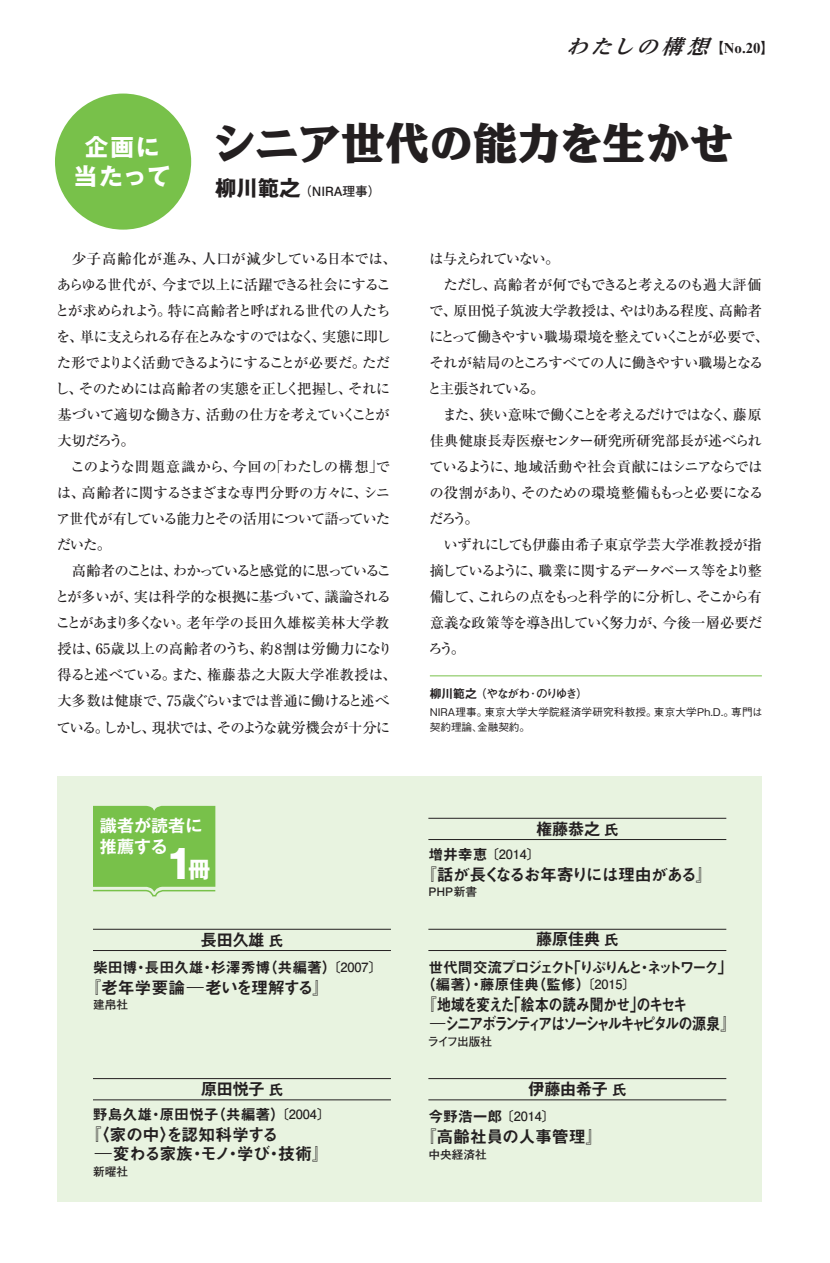
<style>
.page{position:relative;width:830px;height:1263px;background:#fff}
.page>*{position:absolute;margin:0;border:0;box-sizing:border-box;transform-origin:0 0}
.t1{font:44.7px "Ro NOW Std MU";letter-spacing:-.025em;color:#231f20}
.t2{font:700 39.3px "Gothic MB101 Pr 5";color:#fff}
.t3{font:700 23.4px/28.7px "Gothic MB101 Pr 5";letter-spacing:.1em;color:#fff;text-align:center}
.t4{font:italic 700 19.95px "Reim Ytwz Pr 6 N";color:#231f20;scale:1.06 1}
.t5{font:16.95px/19.2px "Midashi Go Pr 5 MB31";letter-spacing:-.13em;color:#231f20}
.t6{font:16.95px/19.2px "Midashi Go Pr 5 MB31";letter-spacing:-.035em;color:#231f20}
.t7{font:16.95px "Midashi Go Pr 5 MB31";letter-spacing:-.075em;color:#231f20}
.t8{font:16.95px "Midashi Go Pr 5 MB31";letter-spacing:-.03em;color:#231f20}
.t9{font:16.95px "Midashi Go Pr 5 MB31";letter-spacing:-.015em;color:#231f20}
.t10{font:700 16.95px/21.3px "Gothic MB101 Pr 5 De";letter-spacing:.005em;color:#fff}
.t11{font:700 15.9px "Gothic MB101 Pr 5 De";letter-spacing:-.005em;color:#231f20}
.t12{font:14.85px "Midashi Go Pr 5 MB31";letter-spacing:-.005em;color:#231f20}
.t13{font:14.85px/17px "Midashi Go Pr 5 MB31";letter-spacing:-.14em;color:#231f20}
.t14{font:500 14.4px/26.1px "Ryumin Pr 6 N";letter-spacing:-.05em;color:#231f20}
.t15{font:700 12.75px "Futo Go B101 Pr 5";letter-spacing:-.005em;color:#231f20}
.t16{font:700 11.7px "Futo Go B101 Pr 5";color:#231f20}
.t17{font:700 11.7px "Futo Go B101 Pr 5";letter-spacing:-.12em;color:#231f20}
.t18{font:500 10.65px/15.5px "Gothic BBB Pr 5";letter-spacing:.01em;color:#231f20}
.s1{font-family:"Shin Go Pr 5";font-style:normal;font-size:13.8px}
.s2{font-family:"Times New Roman";font-style:normal;font-size:14.85px}
.s3{font-family:"Gothic MB101 Pr 5";font-size:21.3px}
.s4{font-family:"Gothic MB101 Pr 5 De"}
.s5{font-size:22.35px}
.s6{font-size:13.8px}
.s7{font-family:"Midashi Go Pr 5 MB31";font-weight:400;font-size:14.85px}
.s8{font-family:"Futo Go B101 Pr 5";font-weight:700;font-size:12.75px}
.s9{font-family:"Gothic BBB Pr 5";font-weight:500}
</style>
<div class="page">
<div style="left:57px;top:776px;width:704px;height:425px;background:#e8f3e0"></div>
<svg style="left:93px;top:806px;width:123px;height:91px;background:#83c558"></svg>
<hr style="left:93px;top:929px;width:298px;height:1px;background:#231f20">
<hr style="left:93px;top:950px;width:298px;height:1px;background:#231f20">
<hr style="left:93px;top:1078px;width:298px;height:1px;background:#231f20">
<hr style="left:93px;top:1099px;width:298px;height:1px;background:#231f20">
<hr style="left:428px;top:1078px;width:298px;height:1px;background:#231f20">
<hr style="left:428px;top:1099px;width:298px;height:1px;background:#231f20">
<hr style="left:428px;top:929px;width:298px;height:1px;background:#231f20">
<hr style="left:428px;top:950px;width:298px;height:1px;background:#231f20">
<hr style="left:428px;top:818px;width:298px;height:1px;background:#231f20">
<hr style="left:428px;top:839px;width:298px;height:1px;background:#231f20">
<div style="left:55px;top:94px;width:136px;height:136px;background:#78c14a;border-radius:50%"></div>
<hr style="left:429px;top:675px;width:332px;height:1px;background:#78c14a">
<p class="t3" style="left:74px;top:131px;width:98px">企画に当たって</p>
<p class="t4" style="left:565px;top:30px;width:198px">わたしの構想<span class="s1">【</span><span class="s2">No.20</span><span class="s1">】</span></p>
<p class="t1" style="left:213px;top:111px;width:522px">シニア世代の能力を生かせ</p>
<p class="t15" style="left:215px;top:181px;width:167px"><span class="s3">柳川範之</span>（NIRA理事）</p>
<p class="t14" style="left:55px;top:245px;width:343px">　少子高齢化が進み、人口が減少している日本では、あらゆる世代が、今まで以上に活躍できる社会にすることが求められよう。特に高齢者と呼ばれる世代の人たちを、単に支えられる存在とみなすのではなく、実態に即した形でよりよく活動できるようにすることが必要だ。ただし、そのためには高齢者の実態を正しく把握し、それに基づいて適切な働き方、活動の仕方を考えていくことが大切だろう。<br>　このような問題意識から、今回の「わたしの構想」では、高齢者に関するさまざまな専門分野の方々に、シニア世代が有している能力とその活用について語っていただいた。<br>　高齢者のことは、わかっていると感覚的に思っていることが多いが、実は科学的な根拠に基づいて、議論されることがあまり多くない。老年学の長田久雄桜美林大学教授は、65歳以上の高齢者のうち、約8割は労働力になり得ると述べている。また、権藤恭之大阪大学准教授は、大多数は健康で、75歳ぐらいまでは普通に働けると述べている。しかし、現状では、そのような就労機会が十分に</p>
<p class="t14" style="left:427px;top:245px;width:343px">は与えられていない。<br>　ただし、高齢者が何でもできると考えるのも過大評価で、原田悦子筑波大学教授は、やはりある程度、高齢者にとって働きやすい職場環境を整えていくことが必要で、それが結局のところすべての人に働きやすい職場となると主張されている。<br>　また、狭い意味で働くことを考えるだけではなく、藤原佳典健康長寿医療センター研究所研究部長が述べられているように、地域活動や社会貢献にはシニアならではの役割があり、そのための環境整備ももっと必要になるだろう。<br>　いずれにしても伊藤由希子東京学芸大学准教授が指摘しているように、職業に関するデータベース等をより整備して、これらの点をもっと科学的に分析し、そこから有意義な政策等を導き出していく努力が、今後一層必要だろう。</p>
<p class="t17" style="left:429px;top:684px;width:160px"><span class="s4">柳川範之</span> （やながわ･のりゆき）</p>
<p class="t18" style="left:429px;top:703px;width:334px">NIRA理事。東京大学大学院経済学研究科教授。東京大学Ph.D.。専門は契約理論､金融契約。</p>
<p class="t10" style="left:100px;top:813px;width:104px">識者が読者に推薦する</p>
<p class="t2" style="left:164px;top:831px;width:48px">1<span class="s5">冊</span></p>
<p class="t11" style="left:536px;top:816px;width:84px">権藤恭之 <span class="s6">氏</span></p>
<p class="t15" style="left:428px;top:844px;width:113px"><span class="s7">増井幸恵</span> 〔2014〕</p>
<p class="t7" style="left:419px;top:861px;width:294px">『話が長くなるお年寄りには理由がある』</p>
<p class="t16" style="left:428px;top:883px;width:50px">PHP新書</p>
<p class="t11" style="left:201px;top:927px;width:83px">長田久雄 <span class="s6">氏</span></p>
<p class="t11" style="left:536px;top:926px;width:84px">藤原佳典 <span class="s6">氏</span></p>
<p class="t12" style="left:93px;top:955px;width:290px">柴田博・長田久雄・杉澤秀博（共編著）<span class="s8">〔2007〕</span></p>
<p class="t8" style="left:84px;top:974px;width:246px">『老年学要論<span class="s9">―</span>老いを理解する』</p>
<p class="t16" style="left:93px;top:995px;width:37px">建帛社</p>
<p class="t13" style="left:420px;top:958px;width:313px;text-indent:8px">世代間交流プロジェクト「りぷりんと・ネットワーク」（編著）・藤原佳典（監修）<span class="s8">〔2015〕</span></p>
<p class="t5" style="left:430px;top:994px;width:309px;text-indent:-10px">『地域を変えた「絵本の読み聞かせ」のキセキ<br><span class="s9">―</span>シニアボランティアはソーシャルキャピタルの源泉』</p>
<p class="t16" style="left:427px;top:1032px;width:66px">ライフ出版社</p>
<p class="t11" style="left:201px;top:1076px;width:83px">原田悦子 <span class="s6">氏</span></p>
<p class="t11" style="left:528px;top:1076px;width:99px">伊藤由希子 <span class="s6">氏</span></p>
<p class="t12" style="left:93px;top:1103px;width:238px">野島久雄・原田悦子（共編著）<span class="s8">〔2004〕</span></p>
<p class="t6" style="left:95px;top:1124px;width:236px;text-indent:-10px">『〈家の中〉を認知科学する<br><span class="s9">―</span>変わる家族・モノ・学び・技術』</p>
<p class="t16" style="left:93px;top:1162px;width:37px">新曜社</p>
<p class="t15" style="left:428px;top:1106px;width:128px"><span class="s7">今野浩一郎</span> 〔2014〕</p>
<p class="t9" style="left:419px;top:1123px;width:184px">『高齢社員の人事管理』</p>
<p class="t16" style="left:428px;top:1145px;width:60px">中央経済社</p>
</div>
